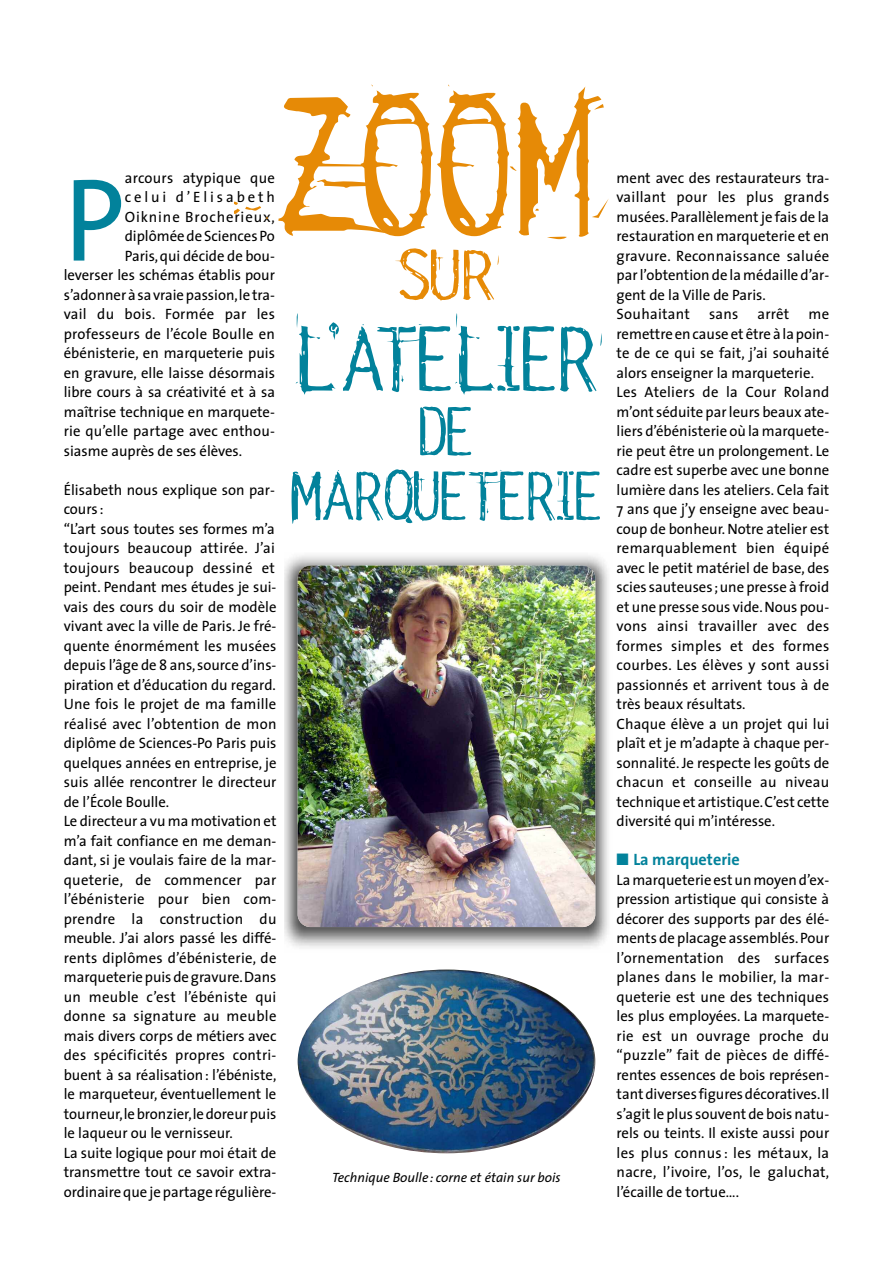
<style>
.page{position:relative;width:893px;height:1263px;background:#fff}
.page>*{position:absolute;margin:0;border:0;box-sizing:border-box;transform-origin:0 0}
.t1{font:187.5px "Escalido Streak";color:#e68a06;scale:.85 1}
.t2{font:118.95px "The Sans";color:#02829b}
.t3{font:90px "Escalido Gothico";color:#02829b;scale:.9 1}
.t4{font:69px "Escalido Gothico";color:#e68a06}
.t5{font:67.5px/64.5px "Escalido Gothico";color:#02829b;text-align:center;scale:.9 1}
.t6{font:700 16.5px "The Sans";color:#02829b}
.t7{font:15px/19.5px "The Sans";color:#000}
.t8{font:15px "The Sans";letter-spacing:.02em;color:#000}
.t9{font:15px "The Sans";letter-spacing:.06em;color:#000}
.t10{font:15px "The Sans";letter-spacing:.195em;color:#000}
.t11{font:italic 13.5px "The Sans";color:#000}
</style>
<div class="page">
<img style="left:285px;top:555px;width:324px;height:393px">
<img style="left:298px;top:566px;width:297px;height:361px">
<img style="left:298px;top:969px;width:297px;height:184px">
<h1 class="t1" style="left:276px;top:103px;width:382px">ZOOM</h1>
<h3 class="t4" style="left:397px;top:251px;width:100px">SUR</h3>
<h3 class="t3" style="left:295px;top:327px;width:339px">L’ATELIER</h3>
<h3 class="t5" style="left:290px;top:407px;width:348px">DE<br>MARQUETERIE</h3>
<p class="t7" style="left:617px;top:169px;width:214px">ment avec des restaurateurs tra&shy;vaillant pour les plus grands musées. Parallèlement je fais de la restauration en marqueterie et en gravure. Reconnaissance saluée par l’obtention de la médaille d’ar&shy;gent de la Ville de Paris.<br>Souhaitant</p>
<p class="t8" style="left:125px;top:172px;width:152px">arcours atypique que</p>
<p class="t10" style="left:125px;top:191px;width:152px">celui d’Elisabeth</p>
<p class="t9" style="left:125px;top:211px;width:152px">Oiknine Brocherieux,</p>
<p class="t7" style="left:125px;top:228px;width:152px">diplômée de Sciences Po</p>
<p class="t7" style="left:125px;top:247px;width:152px">Paris, qui décide de bou-</p>
<p class="t7" style="left:64px;top:267px;width:213px">leverser les schémas établis pour</p>
<p class="t7" style="left:64px;top:286px;width:213px">s’adonner à sa vraie passion,le tra-</p>
<p class="t8" style="left:64px;top:308px;width:213px">vail du bois. Formée par les</p>
<p class="t8" style="left:64px;top:328px;width:213px">professeurs de l’école Boulle en</p>
<p class="t7" style="left:64px;top:345px;width:213px">ébénisterie, en marqueterie puis</p>
<p class="t7" style="left:64px;top:364px;width:213px">en gravure, elle laisse désormais</p>
<p class="t7" style="left:64px;top:384px;width:213px">libre cours à sa créativité et à sa</p>
<p class="t7" style="left:64px;top:403px;width:213px">maîtrise technique en marquete-</p>
<p class="t7" style="left:64px;top:423px;width:213px">rie qu’elle partage avec enthou-</p>
<p class="t7" style="left:64px;top:442px;width:180px">siasme auprès de ses élèves.</p>
<p class="t7" style="left:64px;top:481px;width:214px">Élisabeth nous explique son par&shy;cours :<br>“L’art sous toutes ses formes m’a toujours beaucoup attirée. J’ai toujours beaucoup dessiné et peint. Pendant mes études je sui&shy;vais des cours du soir de modèle vivant avec la ville de Paris. Je fré&shy;quente énormément les musées depuis l’âge de 8 ans, source d’ins&shy;piration et d’éducation du regard.<br>Une fois le projet de ma famille réalisé avec l’obtention de mon diplôme de Sciences-Po Paris puis quelques années en entreprise, je suis allée rencontrer le directeur de l’École Boulle.<br>Le directeur a vu ma motivation et m’a fait confiance en me deman&shy;dant, si je voulais faire de la mar&shy;queterie, de commencer par l’ébénisterie pour bien com&shy;prendre la construction du meuble. J’ai alors passé les diffé&shy;rents diplômes d’ébénisterie, de marqueterie puis de gravure.Dans un meuble c’est l’ébéniste qui donne sa signature au meuble mais divers corps de métiers avec des spécificités propres contri&shy;buent à sa réalisation : l’ébéniste, le marqueteur, éventuellement le tourneur,le bronzier,le doreur puis le laqueur ou le vernisseur.<br>La suite logique pour moi était de transmettre tout ce savoir extra&shy;ordinaire que je partage régulière-</p>
<h2 class="t2" style="left:64px;top:174px;width:63px">P</h2>
<p class="t7" style="left:709px;top:306px;width:31px">sans</p>
<p class="t7" style="left:757px;top:306px;width:34px">arrêt</p>
<p class="t7" style="left:617px;top:306px;width:214px;text-indent:192px">me remettre en cause et être à la poin&shy;te de ce qui se fait, j’ai souhaité alors enseigner la marqueterie.<br>Les Ateliers de la Cour Roland m’ont séduite par leurs beaux ate&shy;liers d’ébénisterie où la marquete&shy;rie peut être un prolongement. Le cadre est superbe avec une bonne lumière dans les ateliers. Cela fait<br>7 ans que j’y enseigne avec beau&shy;coup de bonheur. Notre atelier est remarquablement bien équipé avec le petit matériel de base, des scies sauteuses ;une presse à froid et une presse sous vide. Nous pou&shy;vons ainsi travailler avec des formes simples et des formes courbes. Les élèves y sont aussi passionnés et arrivent tous à de très beaux résultats.<br>Chaque élève a un projet qui lui plaît et je m’adapte à chaque per&shy;sonnalité. Je respecte les goûts de chacun et conseille au niveau technique et artistique.C’est cette diversité qui m’intéresse.</p>
<p class="t6" style="left:617px;top:853px;width:125px">■ La marqueterie</p>
<p class="t7" style="left:617px;top:871px;width:214px;text-align:justify">La marqueterie est un moyen d’ex&shy;pression artistique qui consiste à décorer des supports par des élé&shy;ments de placage assemblés. Pour l’ornementation des surfaces planes dans le mobilier, la mar&shy;queterie est une des techniques les plus employées. La marquete&shy;rie est un ouvrage proche du “puzzle” fait de pièces de diffé&shy;rentes essences de bois représen&shy;tant diverses figures décoratives.Il s’agit le plus souvent de bois natu&shy;rels ou teints. Il existe aussi pour les plus connus : les métaux, la nacre, l’ivoire, l’os, le galuchat, l’écaille de tortue….</p>
<p class="t11" style="left:332px;top:1172px;width:230px">Technique Boulle : corne et étain sur bois</p>
</div>
